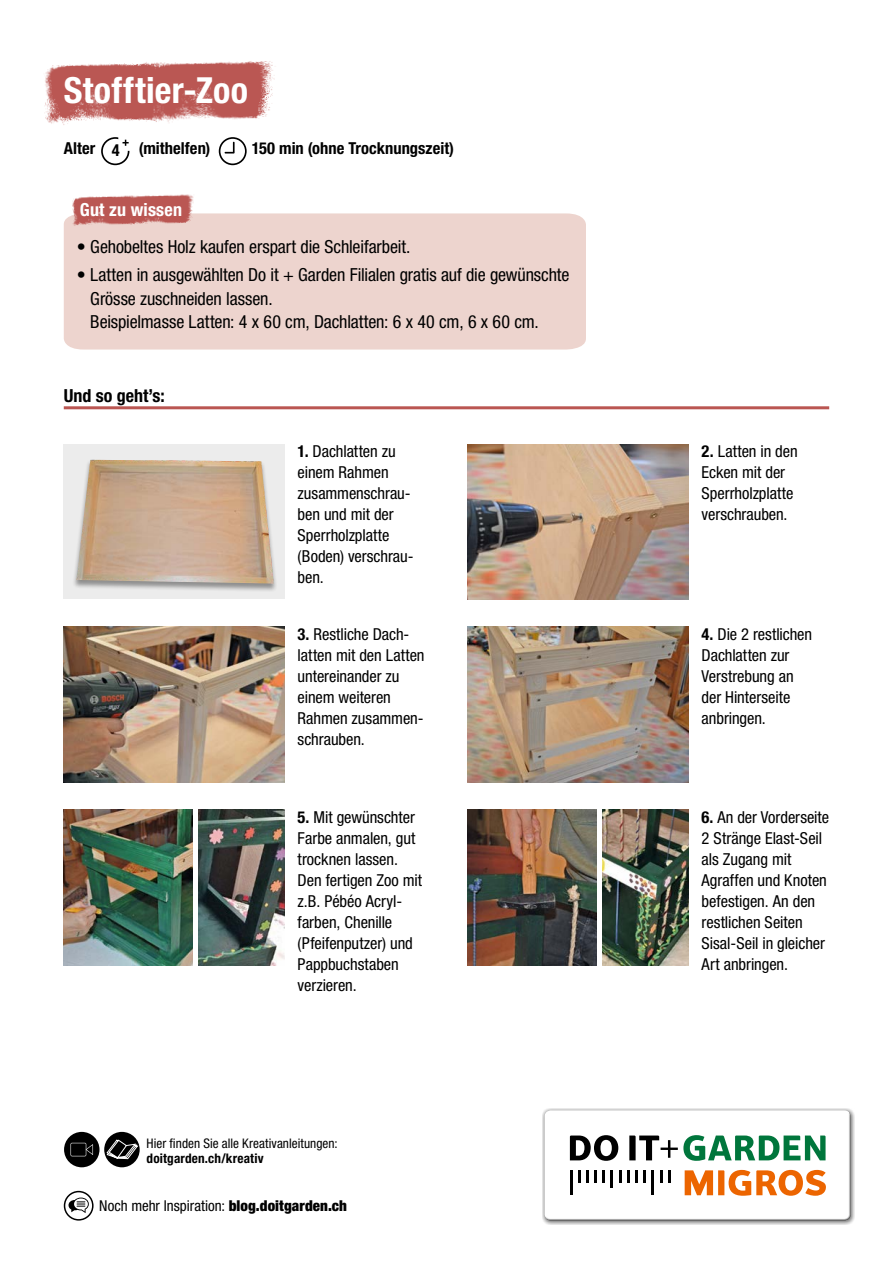
<style>
.page{position:relative;width:893px;height:1263px;background:#fff}
.page>*{position:absolute;margin:0;border:0;box-sizing:border-box;transform-origin:0 0}
.t1{font:700 condensed 36px "Helvetica Neue LT";letter-spacing:.01em;color:#fff}
.t2{font:condensed 18px/23.2px "Helvetica Neue LT";letter-spacing:-.005em;color:#000}
.t3{font:700 condensed 18px "Helvetica Neue LT";color:#000}
.t4{font:700 condensed 18px "Helvetica Neue LT";letter-spacing:.01em;color:#fff}
.t5{font:condensed 16.5px/21px "Helvetica Neue LT";letter-spacing:-.005em;color:#000}
.t6{font:700 condensed 16.5px "Helvetica Neue LT";color:#000}
.t7{font:condensed 15px "Helvetica Neue LT";color:#000}
.t8{font:condensed 13.2px "Helvetica Neue LT";letter-spacing:.005em;color:#000}
.t9{font:700 condensed 13.2px "Helvetica Neue LT";letter-spacing:.01em;color:#000}
.t10{font:700 condensed 12.75px "Helvetica Neue LT";letter-spacing:.025em;color:#fff}
.s1{font-weight:700}
.s2{font-weight:900}
</style>
<div class="page">
<div style="left:64px;top:445px;width:221px;height:154px;background:#ececec"></div>
<img style="left:44px;top:61px;width:231px;height:64px">
<svg style="left:101px;top:137px;width:28px;height:28px"></svg>
<svg style="left:219px;top:137px;width:28px;height:28px"></svg>
<div style="left:64px;top:213px;width:522px;height:137px;background:#edd4ce"></div>
<img style="left:69px;top:194px;width:129px;height:36px">
<hr style="left:64px;top:406px;width:765px;height:3px;background:#ba5652">
<svg style="left:64px;top:1191px;width:30px;height:29px"></svg>
<svg style="left:546px;top:1111px;width:309px;height:114px"></svg>
<div style="left:542px;top:1108px;width:310px;height:110px;background:linear-gradient(to right,#e1e1e1,#e0e0e0)"></div>
<svg style="left:542px;top:1112px;width:311px;height:111px"></svg>
<div style="left:104px;top:1132px;width:36px;height:35px;background:#000;border-radius:50%"></div>
<svg style="left:106px;top:1139px;width:33px;height:22px"></svg>
<div style="left:64px;top:1132px;width:35px;height:35px;background:#000;border-radius:50%"></div>
<svg style="left:71px;top:1143px;width:22px;height:13px"></svg>
<img style="left:468px;top:444px;width:221px;height:156px">
<img style="left:64px;top:627px;width:221px;height:155px">
<img style="left:468px;top:627px;width:221px;height:155px">
<img style="left:64px;top:810px;width:128px;height:155px">
<img style="left:198px;top:810px;width:87px;height:155px">
<img style="left:468px;top:810px;width:128px;height:155px">
<img style="left:602px;top:810px;width:87px;height:155px">
<div style="left:72px;top:460px;width:206px;height:132px;background:#000;opacity:.4"></div>
<img style="left:76px;top:460px;width:198px;height:123px">
<h1 class="t1" style="left:64px;top:69px;width:186px">Stofftier-Zoo</h1>
<p class="t6" style="left:64px;top:138px;width:33px">Alter</p>
<p class="t6" style="left:139px;top:138px;width:73px">(mithelfen)</p>
<p class="t6" style="left:112px;top:141px;width:9px">4</p>
<p class="t6" style="left:252px;top:138px;width:204px">150 min (ohne Trocknungszeit)</p>
<p class="t4" style="left:80px;top:198px;width:104px">Gut zu wissen</p>
<p class="t10" style="left:77px;top:203px;width:52px">Übrigens:</p>
<p class="t2" style="left:77px;top:235px;width:335px">• Gehobeltes Holz kaufen erspart die Schleifarbeit.</p>
<p class="t2" style="left:90px;top:263px;width:481px;text-indent:-13px">• Latten in ausgewählten Do it + Garden Filialen gratis auf die gewünschte<br>Grösse zuschneiden lassen.<br>Beispielmasse Latten: 4 x 60 cm, Dachlatten: 6 x 40 cm, 6 x 60 cm.</p>
<p class="t3" style="left:64px;top:385px;width:102px">Und so geht’s:</p>
<p class="t5" style="left:298px;top:441px;width:117px"><span class="s1">1.</span> Dachlatten zu einem Rahmen zusammenschrau&shy;ben und mit der<br>Sperrholzplatte (Boden) verschrau&shy;ben.</p>
<p class="t5" style="left:298px;top:623px;width:128px"><span class="s1">3.</span> Restliche Dach&shy;latten mit den Latten untereinander zu einem weiteren<br>Rahmen zusammen&shy;schrauben.</p>
<p class="t5" style="left:298px;top:806px;width:126px"><span class="s1">5.</span> Mit gewünschter<br>Farbe anmalen, gut trocknen lassen.<br>Den fertigen Zoo mit z.B. Pébéo Acryl&shy;farben, Chenille (Pfeifenputzer) und<br>Pappbuchstaben verzieren.</p>
<p class="t8" style="left:147px;top:1136px;width:193px">Hier finden Sie alle Kreativanleitungen:</p>
<p class="t9" style="left:147px;top:1150px;width:118px">doitgarden.ch/kreativ</p>
<p class="t7" style="left:99px;top:1197px;width:249px">Noch mehr Inspiration: <span class="s2">blog.doitgarden.ch</span></p>
<p class="t5" style="left:702px;top:441px;width:98px"><span class="s1">2.</span> Latten in den<br>Ecken mit der<br>Sperrholzplatte verschrauben.</p>
<p class="t5" style="left:702px;top:623px;width:112px"><span class="s1">4.</span> Die 2 restlichen<br>Dachlatten zur<br>Verstrebung an der Hinterseite anbringen.</p>
<p class="t5" style="left:702px;top:806px;width:129px"><span class="s1">6.</span> An der Vorderseite<br>2 Stränge Elast-Seil als Zugang mit<br>Agraffen und Knoten befestigen. An den restlichen Seiten<br>Sisal-Seil in gleicher<br>Art anbringen.</p>
</div>
